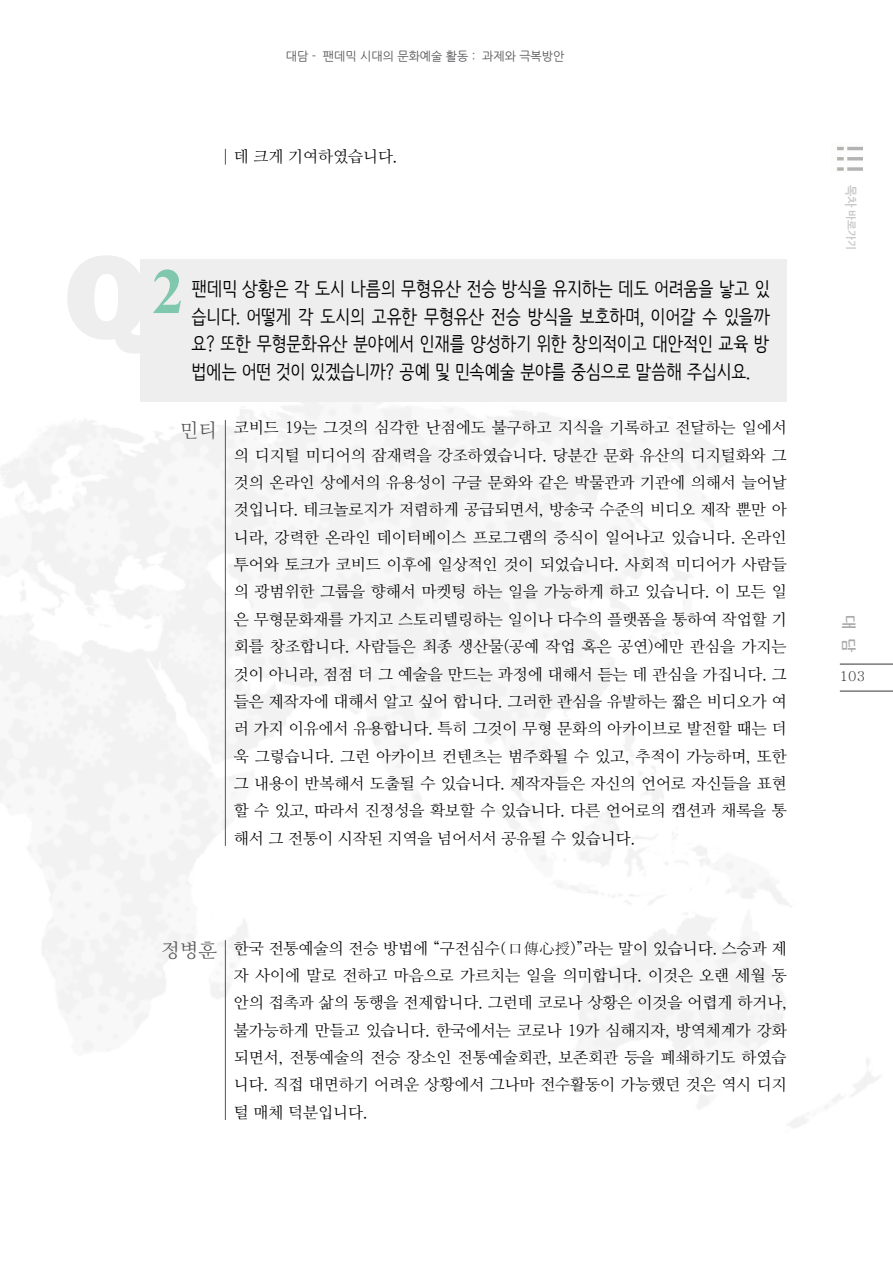
<style>
.page{position:relative;width:893px;height:1263px;background:#fff}
.page>*{position:absolute;margin:0;border:0;box-sizing:border-box;transform-origin:0 0}
.본문{font:700 64.5px "Times New Roman";color:#80c8ad}
.대담_-_문제{font:19.5px/27.3px "Nanum Barunpen";color:#000;text-align:justify}
.대담자_이름{font:19.5px "Nanum Myeongjo OTF";color:#565759}
.본문-_단락_앞_세로선{font:15.75px/27.3px "Nanum Myeongjo";color:#000;text-align:justify}
.오른쪽_페이지번호_위_세로_카테고리{font:700 15px "Nanum Gothic";color:#ababac}
.t1{font:500 13.5px "Adobe Myungjo Std";color:#333}
.본문-오른쪽페이지_위_카테고리{font:12px "Nanum Gothic";color:#565759}
.t2{font:700 10.5px "Nanum Gothic OTF Eco";color:#ababac}
.s1{font-family:"Batang Che"}
.s2{font-size:12px}
</style>
<div class="page">
<hr style="left:840px;top:691px;width:53px;height:1px;background:#333">
<hr style="left:840px;top:664px;width:53px;height:1px;background:#333">
<img style="left:836px;top:146px;width:26px;height:25px">
<svg style="left:225px;top:149px;width:1px;height:16px"></svg>
<hr style="left:225px;top:420px;width:1px;height:426px;background:#565759">
<hr style="left:225px;top:940px;width:1px;height:180px;background:#565759">
<div style="left:140px;top:259px;width:647px;height:143px;background:#eee"></div>
<p class="본문-오른쪽페이지_위_카테고리" style="left:286px;top:50px;width:280px">대담 - 팬데믹 시대의 문화예술 활동 : 과제와 극복방안</p>
<p class="본문-_단락_앞_세로선" style="left:234px;top:143px;width:165px">데 크게 기여하였습니다.</p>
<p class="본문" style="left:152px;top:245px;width:34px">2</p>
<p class="대담_-_문제" style="left:191px;top:275px;width:580px">팬데믹 상황은 각 도시 나름의 무형유산 전승 방식을 유지하는 데도 어려움을 낳고 있 습니다. 어떻게 각 도시의 고유한 무형유산 전승 방식을 보호하며, 이어갈 수 있을까 요? 또한 무형문화유산 분야에서 인재를 양성하기 위한 창의적이고 대안적인 교육 방 법에는 어떤 것이 있겠습니까? 공예 및 민속예술 분야를 중심으로 말씀해 주십시요.</p>
<p class="대담자_이름" style="left:180px;top:418px;width:39px">민티</p>
<p class="본문-_단락_앞_세로선" style="left:234px;top:414px;width:554px">코비드 19는 그것의 심각한 난점에도 불구하고 지식을 기록하고 전달하는 일에서 의 디지털 미디어의 잠재력을 강조하였습니다. 당분간 문화 유산의 디지털화와 그 것의 온라인 상에서의 유용성이 구글 문화와 같은 박물관과 기관에 의해서 늘어날 것입니다. 테크놀로지가 저렴하게 공급되면서, 방송국 수준의 비디오 제작 뿐만 아 니라, 강력한 온라인 데이터베이스 프로그램의 증식이 일어나고 있습니다. 온라인 투어와 토크가 코비드 이후에 일상적인 것이 되었습니다. 사회적 미디어가 사람들 의 광범위한 그룹을 향해서 마켓팅 하는 일을 가능하게 하고 있습니다. 이 모든 일 은 무형문화재를 가지고 스토리텔링하는 일이나 다수의 플랫폼을 통하여 작업할 기 회를 창조합니다. 사람들은 최종 생산물(공예 작업 혹은 공연)에만 관심을 가지는 것이 아니라, 점점 더 그 예술을 만드는 과정에 대해서 듣는 데 관심을 가집니다. 그 들은 제작자에 대해서 알고 싶어 합니다. 그러한 관심을 유발하는 짧은 비디오가 여 러 가지 이유에서 유용합니다. 특히 그것이 무형 문화의 아카이브로 발전할 때는 더 욱 그렇습니다. 그런 아카이브 컨텐츠는 범주화될 수 있고, 추적이 가능하며, 또한 그 내용이 반복해서 도출될 수 있습니다. 제작자들은 자신의 언어로 자신들을 표현 할 수 있고, 따라서 진정성을 확보할 수 있습니다. 다른 언어로의 캡션과 채록을 통 해서 그 전통이 시작된 지역을 넘어서서 공유될 수 있습니다.</p>
<p class="대담자_이름" style="left:161px;top:939px;width:57px">정병훈</p>
<p class="본문-_단락_앞_세로선" style="left:234px;top:934px;width:554px">한국 전통예술의 전승 방법에 “구전심수<span class="s1">(口傳心授</span>)”라는 말이 있습니다. 스승과 제 자 사이에 말로 전하고 마음으로 가르치는 일을 의미합니다. 이것은 오랜 세월 동 안의 접촉과 삶의 동행을 전제합니다. 그런데 코로나 상황은 이것을 어렵게 하거나, 불가능하게 만들고 있습니다. 한국에서는 코로나 19가 심해지자, 방역체계가 강화 되면서, 전통예술의 전승 장소인 전통예술회관, 보존회관 등을 폐쇄하기도 하였습 니다. 직접 대면하기 어려운 상황에서 그나마 전수활동이 가능했던 것은 역시 디지 털 매체 덕분입니다.</p>
<p class="t2" style="left:856px;top:185px;width:66px;rotate:90deg"><span class="s2">목차</span> 바로가기</p>
<p class="오른쪽_페이지번호_위_세로_카테고리" style="left:856px;top:615px;width:38px;rotate:90deg">대 담</p>
<p class="t1" style="left:840px;top:669px;width:27px">103</p>
</div>
